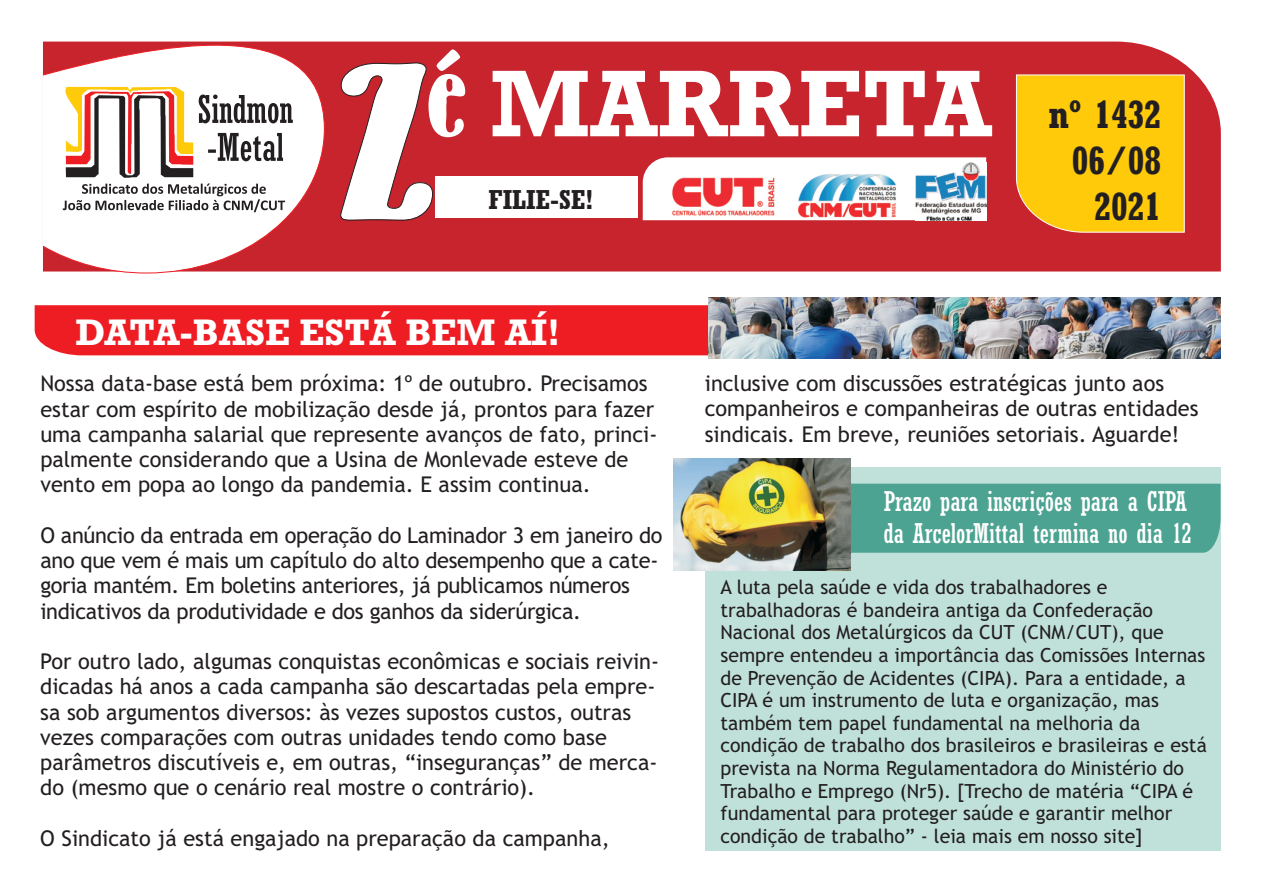
<style>
.page{position:relative;width:1263px;height:893px;background:#fff}
.page>*{position:absolute;margin:0;border:0;box-sizing:border-box;transform-origin:0 0}
.t1{font:700 condensed 39px/45.9px "Rockwell";color:#231f20;text-align:right}
.t2{font:700 37.5px "Rockwell";color:#fff}
.t3{font:condensed 27px/31.8px "Rockwell";color:#fff}
.t4{font:700 condensed 27px "Rockwell";color:#231f20}
.t5{font:21.75px/25.2px "Trebuchet MS";color:#231f20}
.t6{font:19.5px/22.6px "Trebuchet MS";color:#231f20}
</style>
<div class="page">
<div style="left:35px;top:305px;width:673px;height:50px;background:#ee1d23"></div>
<div style="left:325px;top:42px;width:896px;height:229px;background:#c8242e"></div>
<svg style="left:340px;top:63px;width:93px;height:157px"></svg>
<svg style="left:428px;top:49px;width:564px;height:88px;fill:#c8242e"></svg>
<svg style="left:643px;top:157px;width:343px;height:63px"></svg>
<img style="left:797px;top:174px;width:99px;height:44px">
<img style="left:916px;top:163px;width:70px;height:57px">
<img style="left:667px;top:172px;width:110px;height:46px">
<svg style="left:42px;top:41px;width:283px;height:232px"></svg>
<svg style="left:63px;top:183px;width:222px;height:29px"></svg>
<img style="left:65px;top:87px;width:128px;height:67px">
<img style="left:66px;top:91px;width:128px;height:4px">
<img style="left:66px;top:95px;width:128px;height:83px">
<hr style="left:79px;top:109px;width:3px;height:37px;background:#feca0a">
<svg style="left:199px;top:95px;width:94px;height:66px"></svg>
<div style="left:435px;top:176px;width:203px;height:42px;background:#fff"></div>
<svg style="left:1016px;top:75px;width:168px;height:157px;background:#fcc512"></svg>
<img style="left:708px;top:297px;width:512px;height:61px">
<div style="left:705px;top:468px;width:515px;height:383px;background:#c0e1d9"></div>
<div style="left:851px;top:484px;width:369px;height:69px;background:#4ca391"></div>
<img style="left:673px;top:459px;width:178px;height:112px">
<p class="t4" style="left:488px;top:189px;width:106px">FILIE-SE!</p>
<h2 class="t2" style="left:76px;top:319px;width:486px">DATA-BASE ESTÁ BEM AÍ!</h2>
<p class="t5" style="left:40px;top:373px;width:618px">Nossa data-base está bem próxima: 1º de outubro. Precisamos estar com espírito de mobilização desde já, prontos para fazer uma campanha salarial que represente avanços de fato, princi&shy;palmente considerando que a Usina de Monlevade esteve de vento em popa ao longo da pandemia. E assim continua.</p>
<p class="t5" style="left:40px;top:524px;width:624px">O anúncio da entrada em operação do Laminador 3 em janeiro do ano que vem é mais um capítulo do alto desempenho que a cate&shy;goria mantém. Em boletins anteriores, já publicamos números indicativos da produtividade e dos ganhos da siderúrgica.</p>
<p class="t5" style="left:40px;top:651px;width:620px">Por outro lado, algumas conquistas econômicas e sociais reivin&shy;dicadas há anos a cada campanha são descartadas pela empre&shy;sa sob argumentos diversos: às vezes supostos custos, outras vezes comparações com outras unidades tendo como base parâmetros discutíveis e, em outras, “inseguranças” de merca&shy;do (mesmo que o cenário real mostre o contrário).</p>
<p class="t5" style="left:40px;top:828px;width:571px">O Sindicato já está engajado na preparação da campanha,</p>
<h1 class="t1" style="left:1048px;top:95px;width:114px">nº 1432<br>06/08<br>2021</h1>
<p class="t5" style="left:705px;top:373px;width:495px">inclusive com discussões estratégicas junto aos companheiros e companheiras de outras entidades sindicais. Em breve, reuniões setoriais. Aguarde!</p>
<p class="t3" style="left:884px;top:488px;width:309px">Prazo para inscrições para a CIPA da ArcelorMittal termina no dia 12</p>
<p class="t6" style="left:720px;top:577px;width:488px">A luta pela saúde e vida dos trabalhadores e trabalhadoras é bandeira antiga da Confederação Nacional dos Metalúrgicos da CUT (CNM/CUT), que sempre entendeu a importância das Comissões Internas de Prevenção de Acidentes (CIPA). Para a entidade, a CIPA é um instrumento de luta e organização, mas também tem papel fundamental na melhoria da condição de trabalho dos brasileiros e brasileiras e está prevista na Norma Regulamentadora do Ministério do Trabalho e Emprego (Nr5). [Trecho de matéria “CIPA é fundamental para proteger saúde e garantir melhor condição de trabalho” - leia mais em nosso site]</p>
</div>
